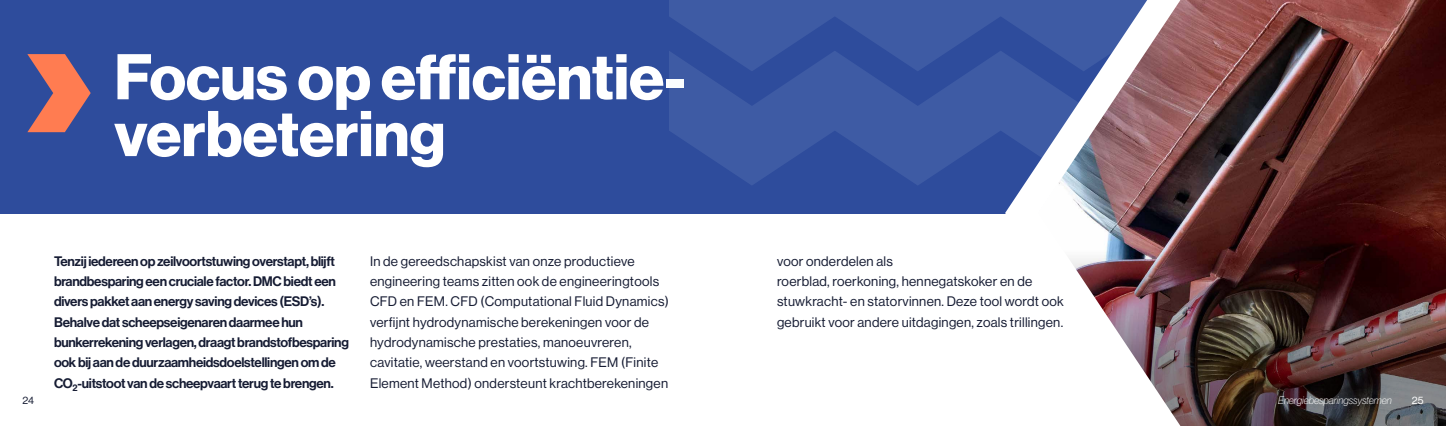
<style>
.page{position:relative;width:1446px;height:426px;background:#fff}
.page>*{position:absolute;margin:0;border:0;box-sizing:border-box;transform-origin:0 0}
.t1{font:63px/56.7px "N Haas Grotesk DS Pro 75 Bd";color:#fff}
.t2{font:13.5px/20.2px "N Haas Grotesk DS Pro 55 Rg";letter-spacing:.02em;color:#161c33}
.t3{font:13.5px/20.2px "N Haas Grotesk DS Pro 65 Md";letter-spacing:-.02em;color:#161c33}
.t4{font:10.5px "N Haas Grotesk DS Pro 36 X Lt It";color:#fff}
.t5{font:10.5px "N Haas Grotesk DS Pro 55 Rg";color:#161c33}
.t6{font:10.5px "N Haas Grotesk DS Pro 55 Rg";color:#fff}
</style>
<div class="page">
<div style="left:0;top:0;width:1446px;height:213px;background:#2e4c9c"></div>
<svg style="left:27px;top:54px;width:64px;height:78px"></svg>
<svg style="left:669px;top:0;width:336px;height:185px;fill:#3e5ba4"></svg>
<img style="left:1180px;top:0;width:266px;height:219px">
<img style="left:1180px;top:219px;width:266px;height:206px">
<img style="left:1005px;top:0;width:175px;height:425px">
<h1 class="t1" style="left:114px;top:50px;width:572px">Focus op efficiëntie&shy;verbetering</h1>
<p class="t5" style="left:23px;top:394px;width:13px">24</p>
<p class="t3" style="left:54px;top:251px;width:296px">Tenzij iedereen op zeilvoortstuwing overstapt, blijft brandbesparing een cruciale factor. DMC biedt een divers pakket aan energy saving devices (ESD’s).<br>Behalve dat scheepseigenaren daarmee hun bunkerrekening verlagen, draagt brandstofbesparing ook bij aan de duurzaamheidsdoelstellingen om de CO<sub>2</sub>-uitstoot van de scheepvaart terug te brengen.</p>
<p class="t2" style="left:370px;top:251px;width:300px">In de gereedschapskist van onze productieve engineering teams zitten ook de engineeringtools CFD en FEM. CFD (Computational Fluid Dynamics) verfijnt hydrodynamische berekeningen voor de hydrodynamische prestaties, manoeuvreren, cavitatie, weerstand en voortstuwing. FEM (Finite Element Method) ondersteunt krachtberekeningen</p>
<p class="t2" style="left:777px;top:251px;width:288px">voor onderdelen als<br>roerblad, roerkoning, hennegatskoker en de stuwkracht- en statorvinnen. Deze tool wordt ook gebruikt voor andere uitdagingen, zoals trillingen.</p>
<p class="t4" style="left:1278px;top:394px;width:115px">Energiebesparingssystemen</p>
<p class="t6" style="left:1412px;top:394px;width:13px">25</p>
</div>
